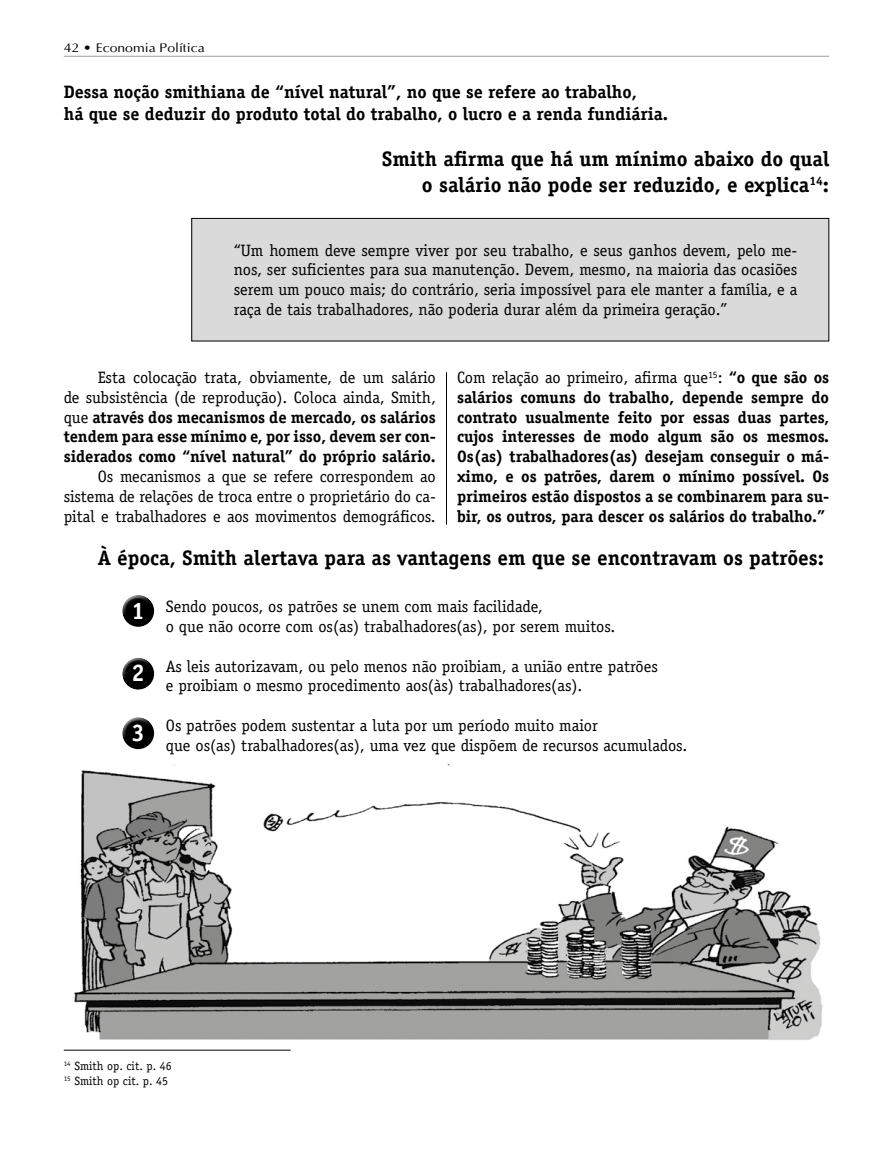
<style>
.page{position:relative;width:893px;height:1170px;background:#fff}
.page>*{position:absolute;margin:0;border:0;box-sizing:border-box;transform-origin:0 0}
.t1{font:700 24px "Officina Serif Std";color:#fff}
.t2{font:700 21px/25.2px "Officina Serif Std";color:#000;text-align:right}
.t3{font:700 18px/21.6px "Officina Serif Std";color:#000}
.t4{font:16.5px/19.8px "Officina Serif Std";color:#000}
.t5{font:700 16.5px/19.8px "Officina Serif Std";letter-spacing:-.005em;color:#000;text-align:justify}
.t6{font:12.75px "Ottawa Plain";color:#000;scale:1.1 1}
.t7{font:12px/14.4px "Officina Serif Std";color:#000}
.s1{font-weight:400}
</style>
<div class="page">
<hr style="left:64px;top:56px;width:765px;height:1px;background:#9d9d9c">
<img style="left:74px;top:763px;width:749px;height:277px">
<hr style="left:64px;top:1049px;width:227px;height:1px;background:#000">
<div style="left:192px;top:218px;width:637px;height:123px;background:#dadada"></div>
<div style="left:191px;top:218px;width:638px;height:123px;border:1px solid #000"></div>
<div style="left:122px;top:592px;width:33px;height:28px;background:#fff;opacity:.75"></div>
<div style="left:122px;top:599px;width:35px;height:28px;background:#000;opacity:.75"></div>
<div style="left:122px;top:655px;width:33px;height:28px;background:#fff;opacity:.75"></div>
<div style="left:122px;top:662px;width:35px;height:28px;background:#000;opacity:.75"></div>
<div style="left:122px;top:715px;width:33px;height:28px;background:#fff;opacity:.75"></div>
<div style="left:122px;top:722px;width:35px;height:27px;background:#000;opacity:.75"></div>
<hr style="left:446px;top:372px;width:1px;height:152px;background:#000">
<p class="t6" style="left:64px;top:40px;width:130px">42 • Economia Política</p>
<p class="t3" style="left:64px;top:81px;width:606px">Dessa noção smithiana de “nível natural”, no que se refere ao trabalho,<br>há que se deduzir do produto total do trabalho, o lucro e a renda fundiária.</p>
<p class="t2" style="left:382px;top:146px;width:449px">Smith afirma que há um mínimo abaixo do qual o salário não pode ser reduzido, e explica<sup>14</sup>:</p>
<p class="t4" style="left:234px;top:240px;width:565px;text-align:justify">“Um homem deve sempre viver por seu trabalho, e seus ganhos devem, pelo me&shy;nos, ser suficientes para sua manutenção. Devem, mesmo, na maioria das ocasiões serem um pouco mais; do contrário, seria impossível para ele manter a família, e a raça de tais trabalhadores, não poderia durar além da primeira geração.”</p>
<p class="t5" style="left:457px;top:367px;width:374px"><span class="s1">Com relação ao primeiro, afirma que</span><sup>15</sup><span class="s1">:</span> “o que são os salários comuns do trabalho, depende sempre do contrato usualmente feito por essas duas partes, cujos interesses de modo algum são os mesmos.<br>Os(as) trabalhadores(as) desejam conseguir o má&shy;ximo, e os patrões, darem o mínimo possível. Os primeiros estão dispostos a se combinarem para su&shy;bir, os outros, para descer os salários do trabalho.”</p>
<p class="t2" style="left:98px;top:545px;width:728px">À época, Smith alertava para as vantagens em que se encontravam os patrões:</p>
<p class="t4" style="left:166px;top:596px;width:451px">Sendo poucos, os patrões se unem com mais facilidade,<br>o que não ocorre com os(as) trabalhadores(as), por serem muitos.</p>
<p class="t4" style="left:166px;top:656px;width:494px">As leis autorizavam, ou pelo menos não proibiam, a união entre patrões e proibiam o mesmo procedimento aos(às) trabalhadores(as).</p>
<p class="t4" style="left:166px;top:715px;width:523px">Os patrões podem sustentar a luta por um período muito maior<br>que os(as) trabalhadores(as), uma vez que dispõem de recursos acumulados.</p>
<p class="t5" style="left:64px;top:367px;width:374px;text-indent:34px"><span class="s1">Esta colocação trata, obviamente, de um salário de subsistência (de reprodução). Coloca ainda, Smith, que</span> através dos mecanismos de mercado, os salários tendem para esse mínimo e, por isso, devem ser con&shy;siderados como “nível natural” do próprio salário.</p>
<p class="t4" style="left:64px;top:466px;width:374px;text-align:justify;text-indent:34px">Os mecanismos a que se refere correspondem ao sistema de relações de troca entre o proprietário do ca&shy;pital e trabalhadores e aos movimentos demográficos.</p>
<h1 class="t1" style="left:132px;top:595px;width:15px">1</h1>
<h1 class="t1" style="left:132px;top:658px;width:15px">2</h1>
<h1 class="t1" style="left:132px;top:717px;width:15px">3</h1>
<p class="t7" style="left:64px;top:1058px;width:110px"><sup>14</sup> Smith op. cit. p. 46<br><sup>15</sup> Smith op cit. p. 45</p>
</div>
